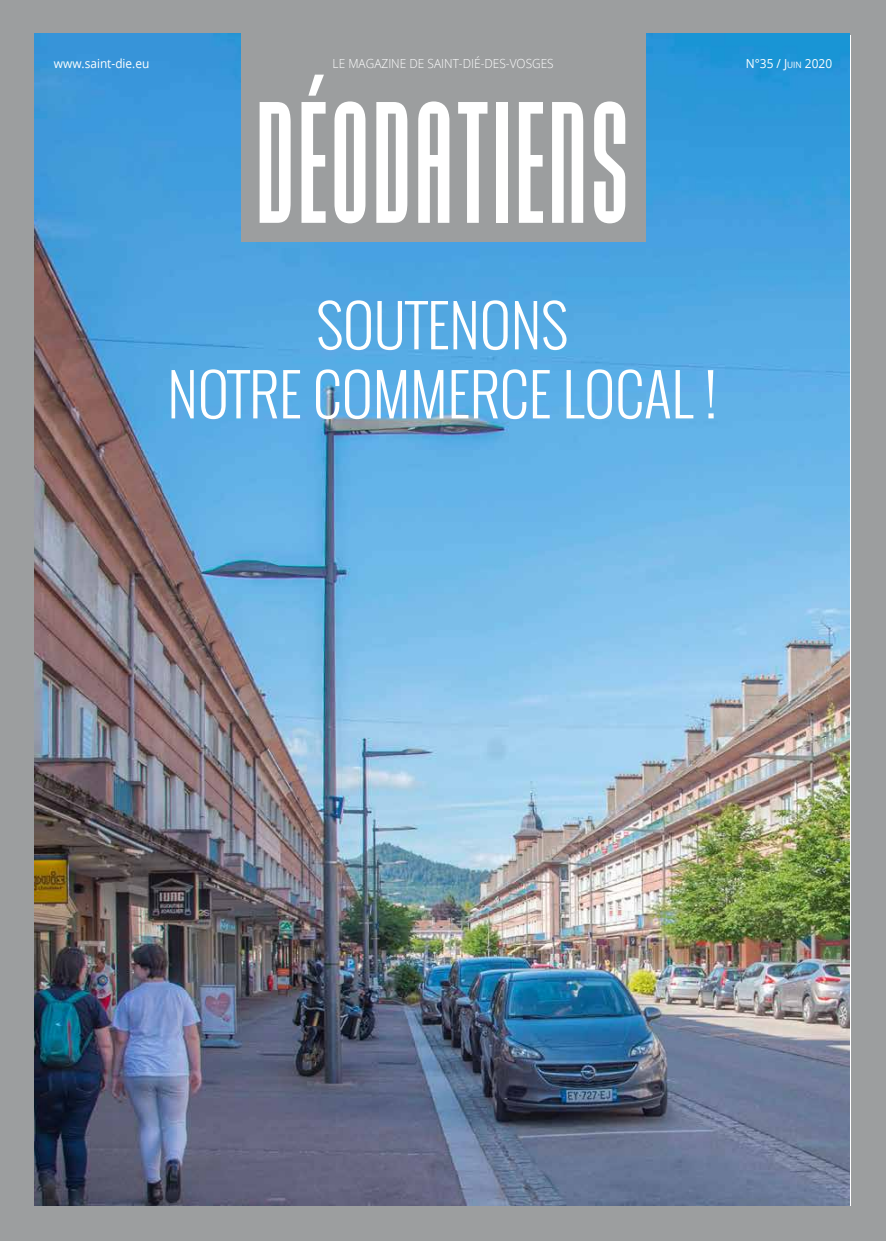
<style>
.page{position:relative;width:886px;height:1241px;background:#fff}
.page>*{position:absolute;margin:0;border:0;box-sizing:border-box;transform-origin:0 0}
.t1{font:300 57.5px/69px "Oswald";color:#fff;text-align:center}
.t2{font:300 12.5px "Open Sans";color:#fff;scale:.95 1}
.t3{font:12.5px "Open Sans";color:#fff;scale:.95 1}
.t4{font:12.5px "Open Sans";color:#fff;scale:.95 1}
.s1{font-size:8.75px}
</style>
<div class="page">
<div style="left:0;top:0;width:886px;height:1240px;background:#9c9e9f"></div>
<img style="left:35px;top:34px;width:815px;height:1171px">
<div style="left:241px;top:0;width:404px;height:241px;background:#9c9e9f"></div>
<svg style="left:260px;top:102px;width:31px;height:121px"></svg>
<svg style="left:301px;top:75px;width:25px;height:148px"></svg>
<svg style="left:334px;top:101px;width:31px;height:122px"></svg>
<svg style="left:376px;top:102px;width:31px;height:121px"></svg>
<svg style="left:418px;top:101px;width:31px;height:122px"></svg>
<svg style="left:458px;top:102px;width:29px;height:121px"></svg>
<div style="left:496px;top:102px;width:12px;height:121px;background:#fff"></div>
<svg style="left:519px;top:102px;width:24px;height:121px"></svg>
<svg style="left:552px;top:102px;width:31px;height:121px"></svg>
<svg style="left:594px;top:101px;width:31px;height:122px"></svg>
<p class="t3" style="left:54px;top:54px;width:102px">www.saint-die.eu</p>
<p class="t2" style="left:333px;top:54px;width:234px">LE MAGAZINE DE SAINT-DIÉ-DES-VOSGES</p>
<p class="t4" style="left:746px;top:54px;width:92px">N°35 / J<span class="s1">uin</span> 2020</p>
<h1 class="t1" style="left:167px;top:290px;width:551px">SOUTENONS<br>NOTRE COMMERCE LOCAL !</h1>
</div>
